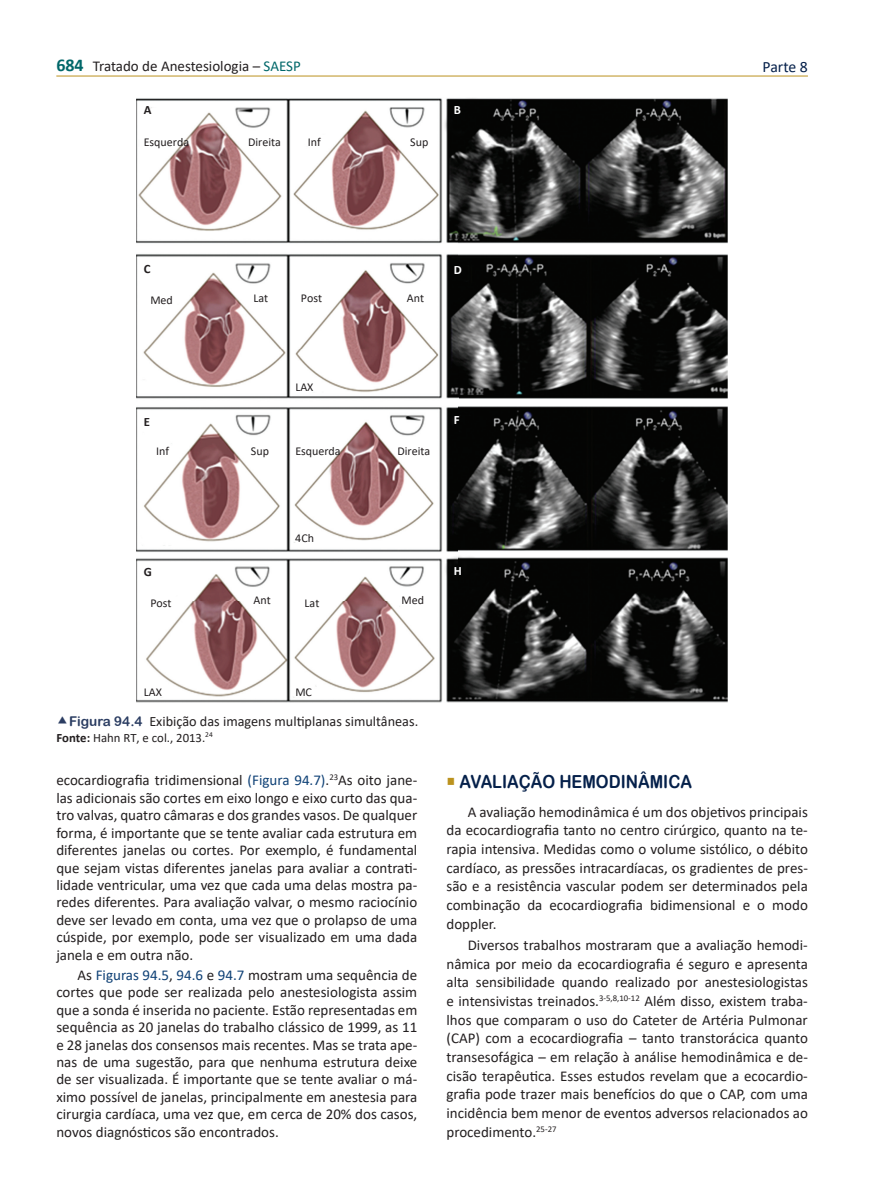
<style>
.page{position:relative;width:893px;height:1191px;background:#fff}
.page>*{position:absolute;margin:0;border:0;box-sizing:border-box;transform-origin:0 0}
.t1{font:18px "Arial Rounded MT Bold";color:#05204a;scale:.9 1}
.t2{font:15.75px "Calibri";letter-spacing:-.005em;color:#05204a}
.t3{font:15px/17.4px "Calibri";color:#231f20;text-align:justify}
.t4{font:14.25px "Calibri";color:#231f20}
.t5{font:12.75px "Calibri";color:#231f20}
.t6{font:700 12.75px "Calibri";color:#231f20}
.t7{font:700 12.75px "Calibri";color:#fff}
.t8{font:12px "Calibri";color:#231f20}
.s1{font-weight:700;font-size:18px;color:#006769}
.s2{color:#006769}
.s3{font-family:"Arial Rounded MT Bold";font-size:13.5px;color:#2b3d62}
.s4{font-weight:700}
.s5{color:#0f4176}
.s6{color:#bb921e}
</style>
<div class="page">
<hr style="left:56px;top:76px;width:752px;height:1px;background:#bb921e">
<img style="left:136px;top:98px;width:591px;height:604px">
<p class="t3" style="left:56px;top:56px;width:246px"><span class="s1">684</span> Tratado de Anestesiologia – <span class="s2">SAESP</span></p>
<p class="t2" style="left:763px;top:56px;width:47px">Parte 8</p>
<p class="t6" style="left:144px;top:101px;width:9px">A</p>
<p class="t7" style="left:454px;top:101px;width:9px">B</p>
<p class="t8" style="left:144px;top:133px;width:47px">Esquerda</p>
<p class="t8" style="left:248px;top:133px;width:34px">Direita</p>
<p class="t8" style="left:308px;top:133px;width:14px">Inf</p>
<p class="t8" style="left:410px;top:133px;width:20px">Sup</p>
<p class="t6" style="left:144px;top:259px;width:8px">C</p>
<p class="t7" style="left:454px;top:260px;width:10px">D</p>
<p class="t8" style="left:150px;top:291px;width:24px">Med</p>
<p class="t8" style="left:253px;top:289px;width:16px">Lat</p>
<p class="t8" style="left:301px;top:289px;width:23px">Post</p>
<p class="t8" style="left:407px;top:289px;width:19px">Ant</p>
<p class="t8" style="left:295px;top:378px;width:20px">LAX</p>
<p class="t6" style="left:144px;top:413px;width:8px">E</p>
<p class="t7" style="left:454px;top:411px;width:7px">F</p>
<p class="t8" style="left:156px;top:443px;width:14px">Inf</p>
<p class="t8" style="left:251px;top:443px;width:20px">Sup</p>
<p class="t8" style="left:295px;top:443px;width:47px">Esquerda</p>
<p class="t8" style="left:397px;top:443px;width:34px">Direita</p>
<p class="t8" style="left:295px;top:530px;width:20px">4Ch</p>
<p class="t6" style="left:144px;top:563px;width:10px">G</p>
<p class="t7" style="left:454px;top:562px;width:10px">H</p>
<p class="t8" style="left:150px;top:594px;width:23px">Post</p>
<p class="t8" style="left:253px;top:592px;width:19px">Ant</p>
<p class="t8" style="left:305px;top:594px;width:16px">Lat</p>
<p class="t8" style="left:402px;top:592px;width:24px">Med</p>
<p class="t8" style="left:144px;top:684px;width:20px">LAX</p>
<p class="t8" style="left:295px;top:684px;width:18px">MC</p>
<p class="t4" style="left:69px;top:711px;width:351px"><span class="s3">FIGURA 94.4</span> Exibição das imagens multiplanas simultâneas.</p>
<p class="t5" style="left:56px;top:728px;width:158px"><span class="s4">Fonte:</span> Hahn RT, e col., 2013.<sup>24</sup></p>
<p class="t3" style="left:56px;top:771px;width:362px">ecocardiografia tridimensional <span class="s5">(Figura 94.7)</span>.<sup>23</sup>As oito jane&shy;las adicionais são cortes em eixo longo e eixo curto das qua&shy;tro valvas, quatro câmaras e dos grandes vasos. De qualquer forma, é importante que se tente avaliar cada estrutura em diferentes janelas ou cortes. Por exemplo, é fundamental que sejam vistas diferentes janelas para avaliar a contrati&shy;lidade ventricular, uma vez que cada uma delas mostra pa&shy;redes diferentes. Para avaliação valvar, o mesmo raciocínio deve ser levado em conta, uma vez que o prolapso de uma cúspide, por exemplo, pode ser visualizado em uma dada janela e em outra não.</p>
<p class="t3" style="left:56px;top:965px;width:362px;text-indent:21px">As <span class="s5">Figuras 94.5</span>, <span class="s5">94.6</span> e <span class="s5">94.7</span> mostram uma sequência de cortes que pode ser realizada pelo anestesiologista assim que a sonda é inserida no paciente. Estão representadas em sequência as 20 janelas do trabalho clássico de 1999, as 11 e 28 janelas dos consensos mais recentes. Mas se trata ape&shy;nas de uma sugestão, para que nenhuma estrutura deixe de ser visualizada. É importante que se tente avaliar o má&shy;ximo possível de janelas, principalmente em anestesia para cirurgia cardíaca, uma vez que, em cerca de 20% dos casos, novos diagnósticos são encontrados.</p>
<p class="t1" style="left:446px;top:771px;width:274px"><span class="s6">○</span> AVALIAÇÃO HEMODINÂMICA</p>
<p class="t3" style="left:446px;top:802px;width:363px;line-height:18.6px;text-indent:21px">A avaliação hemodinâmica é um dos objetivos principais da ecocardiografia tanto no centro cirúrgico, quanto na te&shy;rapia intensiva. Medidas como o volume sistólico, o débito cardíaco, as pressões intracardíacas, os gradientes de pres&shy;são e a resistência vascular podem ser determinados pela combinação da ecocardiografia bidimensional e o modo doppler.</p>
<p class="t3" style="left:446px;top:935px;width:363px;line-height:18.8px;text-indent:21px">Diversos trabalhos mostraram que a avaliação hemodi&shy;nâmica por meio da ecocardiografia é seguro e apresenta alta sensibilidade quando realizado por anestesiologistas e intensivistas treinados.<sup>3-5,8,10-12</sup> Além disso, existem traba&shy;lhos que comparam o uso do Cateter de Artéria Pulmonar (CAP) com a ecocardiografia – tanto transtorácica quanto transesofágica – em relação à análise hemodinâmica e de&shy;cisão terapêutica. Esses estudos revelam que a ecocardio&shy;grafia pode trazer mais benefícios do que o CAP, com uma incidência bem menor de eventos adversos relacionados ao procedimento.<sup>25-27</sup></p>
</div>
